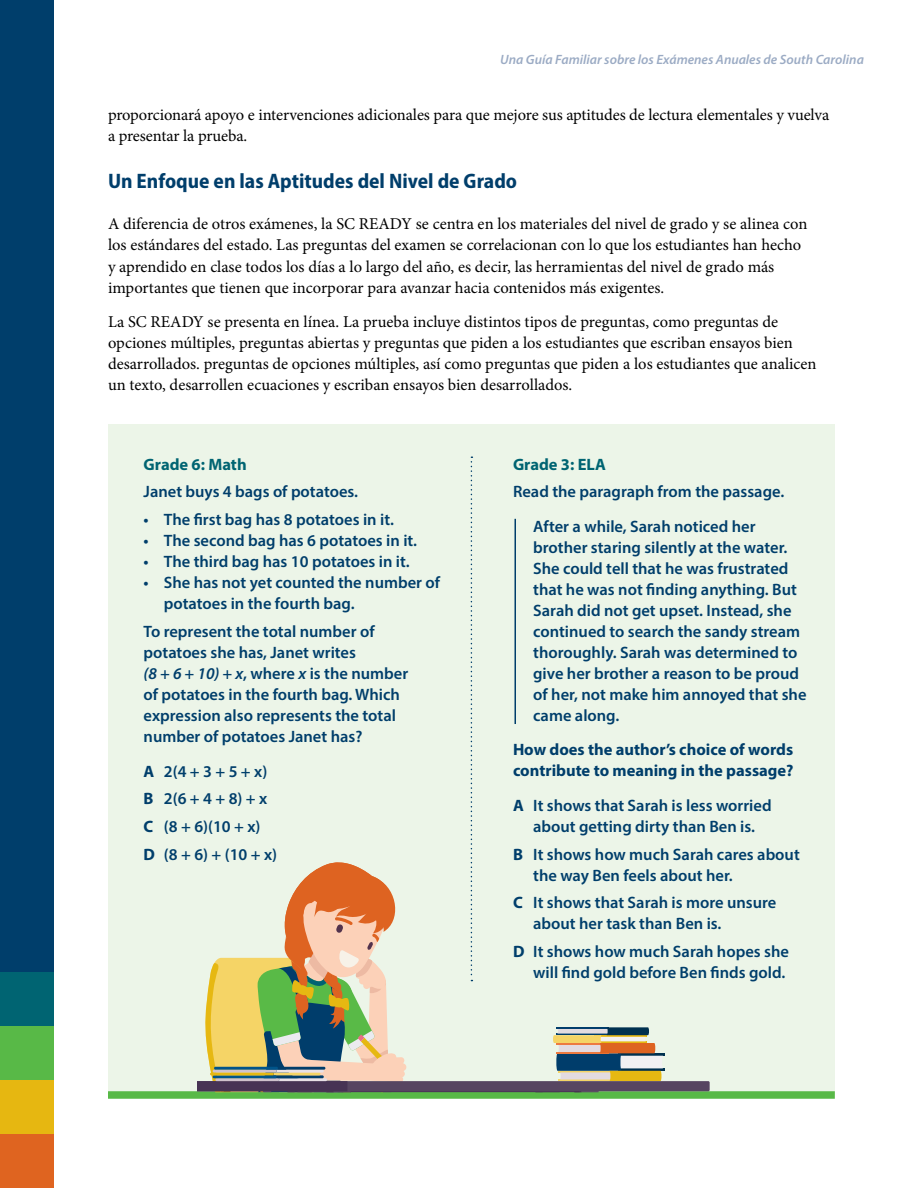
<style>
.page{position:relative;width:918px;height:1188px;background:#fff}
.page>*{position:absolute;margin:0;border:0;box-sizing:border-box;transform-origin:0 0}
.t1{font:700 semi-condensed 21px "Myriad Pro";color:#003e6b}
.t2{font:600 16.5px/21px "Myriad Pro";color:#003e6b}
.t3{font:16.5px/21px "Minion Pro";color:#000}
.t4{font:700 16.5px/21px "Myriad Pro";color:#003e6b}
.t5{font:700 16.5px "Myriad Pro";color:#006472}
.t6{font:italic 600 13.5px "Myriad Pro";color:#9babc4}
.s1{font-style:italic}
.s2{font-weight:700}
</style>
<div class="page">
<div style="left:0;top:0;width:54px;height:1188px;background:#003e6b"></div>
<div style="left:0;top:972px;width:54px;height:54px;background:#006472"></div>
<div style="left:0;top:1134px;width:54px;height:54px;background:#df6420"></div>
<div style="left:0;top:1026px;width:54px;height:54px;background:#58b947"></div>
<div style="left:0;top:1080px;width:54px;height:54px;background:#e6b711"></div>
<div style="left:108px;top:425px;width:727px;height:670px;background:#ecf5e8"></div>
<div style="left:108px;top:1091px;width:727px;height:8px;background:#58b947"></div>
<svg style="left:197px;top:457px;width:513px;height:635px"></svg>
<p class="t6" style="left:500px;top:51px;width:365px">Una Guía Familiar sobre los Exámenes Anuales de South Carolina</p>
<p class="t3" style="left:108px;top:104px;width:723px">proporcionará apoyo e intervenciones adicionales para que mejore sus aptitudes de lectura elementales y vuelva a presentar la prueba.</p>
<p class="t1" style="left:108px;top:168px;width:411px">Un Enfoque en las Aptitudes del Nivel de Grado</p>
<p class="t3" style="left:108px;top:214px;width:701px">A diferencia de otros exámenes, la SC READY se centra en los materiales del nivel de grado y se alinea con los estándares del estado. Las preguntas del examen se correlacionan con lo que los estudiantes han hecho y aprendido en clase todos los días a lo largo del año, es decir, las herramientas del nivel de grado más importantes que tienen que incorporar para avanzar hacia contenidos más exigentes.</p>
<p class="t3" style="left:108px;top:311px;width:710px">La SC READY se presenta en línea. La prueba incluye distintos tipos de preguntas, como preguntas de opciones múltiples, preguntas abiertas y preguntas que piden a los estudiantes que escriban ensayos bien desarrollados. preguntas de opciones múltiples, así como preguntas que piden a los estudiantes que analicen un texto, desarrollen ecuaciones y escriban ensayos bien desarrollados.</p>
<p class="t5" style="left:144px;top:453px;width:105px">Grade 6: Math</p>
<p class="t2" style="left:144px;top:481px;width:216px">Janet buys 4 bags of potatoes.</p>
<p class="t2" style="left:144px;top:509px;width:252px">• The first bag has 8 potatoes in it.</p>
<p class="t2" style="left:144px;top:530px;width:275px">• The second bag has 6 potatoes in it.</p>
<p class="t2" style="left:144px;top:551px;width:268px">• The third bag has 10 potatoes in it.</p>
<p class="t2" style="left:164px;top:572px;width:278px;text-indent:-20px">• She has not yet counted the number of potatoes in the fourth bag.</p>
<p class="t2" style="left:144px;top:621px;width:266px">To represent the total number of potatoes she has, Janet writes<br><span class="s1">(8 + 6 + 10) + x</span>, where <span class="s1">x</span> is the number of potatoes in the fourth bag. Which expression also represents the total number of potatoes Janet has?</p>
<p class="t2" style="left:144px;top:757px;width:135px;line-height:27.8px"><span class="s2">A</span> 2(4 + 3 + 5 + x)<br><span class="s2">B</span> 2(6 + 4 + 8) + x<br><span class="s2">C</span> (8 + 6)(10 + x)<br><span class="s2">D</span> (8 + 6) + (10 + x)</p>
<p class="t5" style="left:513px;top:453px;width:94px">Grade 3: ELA</p>
<p class="t2" style="left:513px;top:474px;width:273px;line-height:34.5px;text-align:center">Read the paragraph from the passage.<br>After a while, Sarah noticed her</p>
<p class="t2" style="left:533px;top:536px;width:275px">brother staring silently at the water.<br>She could tell that he was frustrated that he was not finding anything. But Sarah did not get upset. Instead, she continued to search the sandy stream thoroughly. Sarah was determined to give her brother a reason to be proud of her, not make him annoyed that she came along.</p>
<p class="t4" style="left:513px;top:739px;width:282px">How does the author’s choice of words contribute to meaning in the passage?</p>
<p class="t2" style="left:513px;top:794px;width:260px;text-align:center"><span class="s2">A</span> It shows that Sarah is less worried about getting dirty than Ben is.</p>
<p class="t2" style="left:533px;top:843px;width:268px;text-indent:-20px"><span class="s2">B</span> It shows how much Sarah cares about the way Ben feels about her.</p>
<p class="t2" style="left:533px;top:892px;width:245px;text-indent:-20px"><span class="s2">C</span> It shows that Sarah is more unsure about her task than Ben is.</p>
<p class="t2" style="left:513px;top:941px;width:278px;text-align:right"><span class="s2">D</span> It shows how much Sarah hopes she will find gold before Ben finds gold.</p>
</div>
